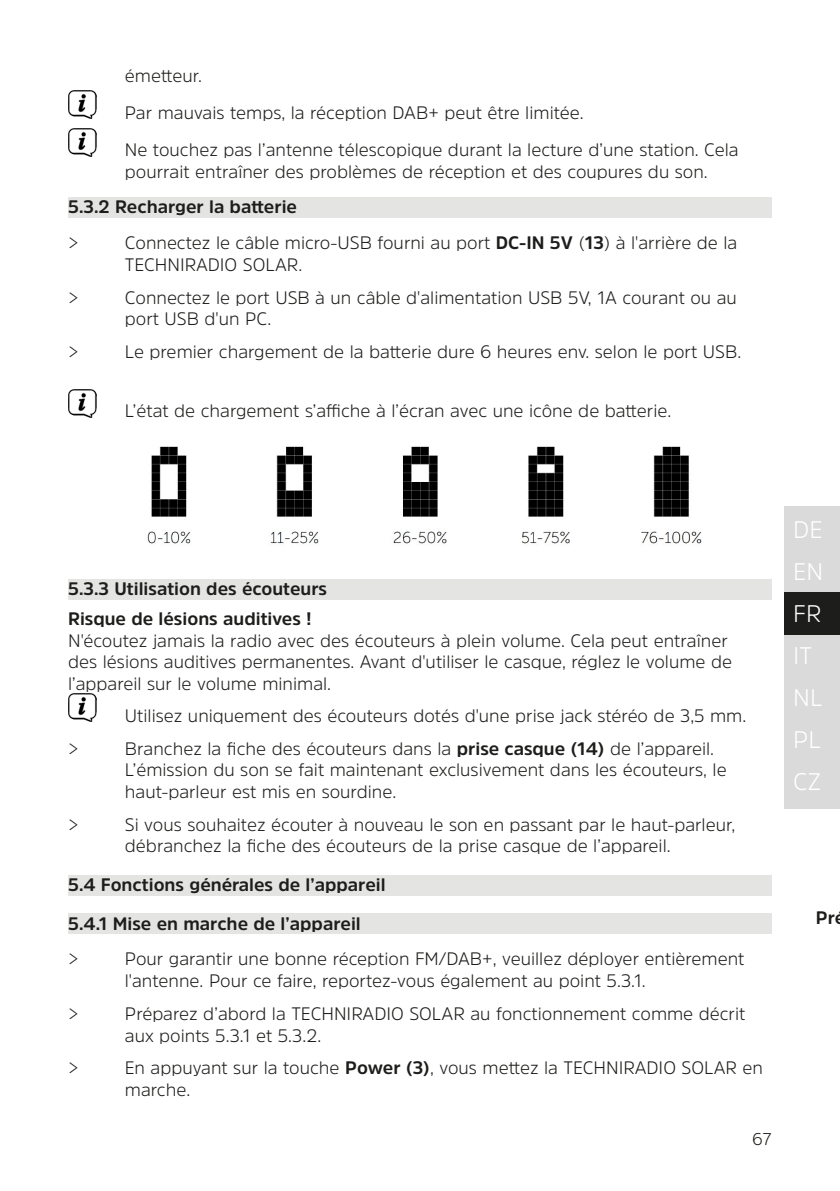
<style>
.page{position:relative;width:840px;height:1191px;background:#fff}
.page>*{position:absolute;margin:0;border:0;box-sizing:border-box;transform-origin:0 0}
.t1{font:300 24px/42px "Amsi Pro";color:#fff}
.Einzug{font:300 18px/21.6px "Amsi Pro";color:#1d1d1b}
.Hinweis{font:300 18px/21.6px "Amsi Pro";color:#1d1d1b}
.t2{font:700 18px "Amsi Pro";color:#1d1d1b}
.t3{font:300 17px "Amsi Pro";color:#1d1d1b}
.s1{font-weight:700}
</style>
<div class="page">
<div style="left:784px;top:506px;width:55px;height:43px;background:#dadada"></div>
<div style="left:784px;top:549px;width:55px;height:43px;background:#dadada"></div>
<div style="left:784px;top:592px;width:55px;height:44px;background:#1d1d1b"></div>
<div style="left:784px;top:636px;width:55px;height:43px;background:#dadada"></div>
<div style="left:784px;top:679px;width:55px;height:43px;background:#dadada"></div>
<div style="left:784px;top:722px;width:55px;height:43px;background:#dadada"></div>
<div style="left:784px;top:765px;width:55px;height:43px;background:#dadada"></div>
<div style="left:68px;top:197px;width:703px;height:21px;background:#e4e4e3"></div>
<div style="left:68px;top:579px;width:703px;height:20px;background:#e4e4e3"></div>
<div style="left:68px;top:874px;width:703px;height:21px;background:#e4e4e3"></div>
<div style="left:68px;top:913px;width:703px;height:21px;background:#e4e4e3"></div>
<img style="left:68px;top:91px;width:28px;height:28px">
<img style="left:68px;top:128px;width:28px;height:28px">
<img style="left:68px;top:389px;width:28px;height:28px">
<img style="left:147px;top:446px;width:555px;height:98px">
<img style="left:68px;top:693px;width:28px;height:28px">
<p class="Hinweis" style="left:125px;top:64px;width:78px">émetteur.</p>
<p class="Hinweis" style="left:125px;top:101px;width:460px">Par mauvais temps, la réception DAB+ peut être limitée.</p>
<p class="Hinweis" style="left:125px;top:138px;width:615px">Ne touchez pas l’antenne télescopique durant la lecture d’une station. Cela pourrait entraîner des problèmes de réception et des coupures du son.</p>
<p class="t2" style="left:68px;top:195px;width:230px">5.3.2 Recharger la batterie</p>
<p class="Einzug" style="left:68px;top:232px;width:12px">&gt;</p>
<p class="Einzug" style="left:125px;top:232px;width:613px">Connectez le câble micro-USB fourni au port <span class="s1">DC-IN 5V</span> (<span class="s1">13</span>) à l'arrière de la<br>TECHNIRADIO SOLAR.</p>
<p class="Einzug" style="left:68px;top:286px;width:12px">&gt;</p>
<p class="Einzug" style="left:125px;top:286px;width:613px">Connectez le port USB à un câble d'alimentation USB 5V, 1A courant ou au port USB d'un PC.</p>
<p class="Einzug" style="left:68px;top:341px;width:12px">&gt;</p>
<p class="Einzug" style="left:125px;top:341px;width:617px">Le premier chargement de la batterie dure 6 heures env. selon le port USB.</p>
<p class="Hinweis" style="left:125px;top:399px;width:547px">L’état de chargement s’affiche à l’écran avec une icône de batterie.</p>
<p class="t2" style="left:68px;top:576px;width:260px">5.3.3 Utilisation des écouteurs</p>
<p class="t2" style="left:68px;top:606px;width:245px">Risque de lésions auditives !</p>
<p class="Einzug" style="left:68px;top:629px;width:665px">N'écoutez jamais la radio avec des écouteurs à plein volume. Cela peut entraîner des lésions auditives permanentes. Avant d'utiliser le casque, réglez le volume de l’appareil sur le volume minimal.</p>
<p class="Hinweis" style="left:125px;top:704px;width:622px">Utilisez uniquement des écouteurs dotés d'une prise jack stéréo de 3,5 mm.</p>
<p class="Einzug" style="left:68px;top:737px;width:12px">&gt;</p>
<p class="Einzug" style="left:125px;top:737px;width:603px">Branchez la fiche des écouteurs dans la <span class="s1">prise casque (14)</span> de l’appareil.<br>L’émission du son se fait maintenant exclusivement dans les écouteurs, le haut-parleur est mis en sourdine.</p>
<p class="Einzug" style="left:68px;top:813px;width:12px">&gt;</p>
<p class="Einzug" style="left:125px;top:813px;width:611px">Si vous souhaitez écouter à nouveau le son en passant par le haut-parleur, débranchez la fiche des écouteurs de la prise casque de l’appareil.</p>
<p class="t2" style="left:68px;top:872px;width:319px">5.4 Fonctions générales de l’appareil</p>
<p class="t2" style="left:68px;top:911px;width:294px">5.4.1 Mise en marche de l’appareil</p>
<p class="Einzug" style="left:68px;top:947px;width:12px">&gt;</p>
<p class="Einzug" style="left:125px;top:947px;width:620px">Pour garantir une bonne réception FM/DAB+, veuillez déployer entièrement l'antenne. Pour ce faire, reportez-vous également au point 5.3.1.</p>
<p class="Einzug" style="left:68px;top:1002px;width:12px">&gt;</p>
<p class="Einzug" style="left:125px;top:1002px;width:621px">Préparez d’abord la TECHNIRADIO SOLAR au fonctionnement comme décrit aux points 5.3.1 et 5.3.2.</p>
<p class="Einzug" style="left:68px;top:1056px;width:12px">&gt;</p>
<p class="Einzug" style="left:125px;top:1056px;width:639px">En appuyant sur la touche <span class="s1">Power (3)</span>, vous mettez la TECHNIRADIO SOLAR en marche.</p>
<p class="t3" style="left:751px;top:1127px;width:21px">67</p>
<h1 class="t1" style="left:792px;top:508px;width:31px">DE<br>EN<br>FR<br>IT<br>NL<br>PL<br>CZ</h1>
<p class="t2" style="left:815px;top:905px;width:21px">Pr</p>
</div>
